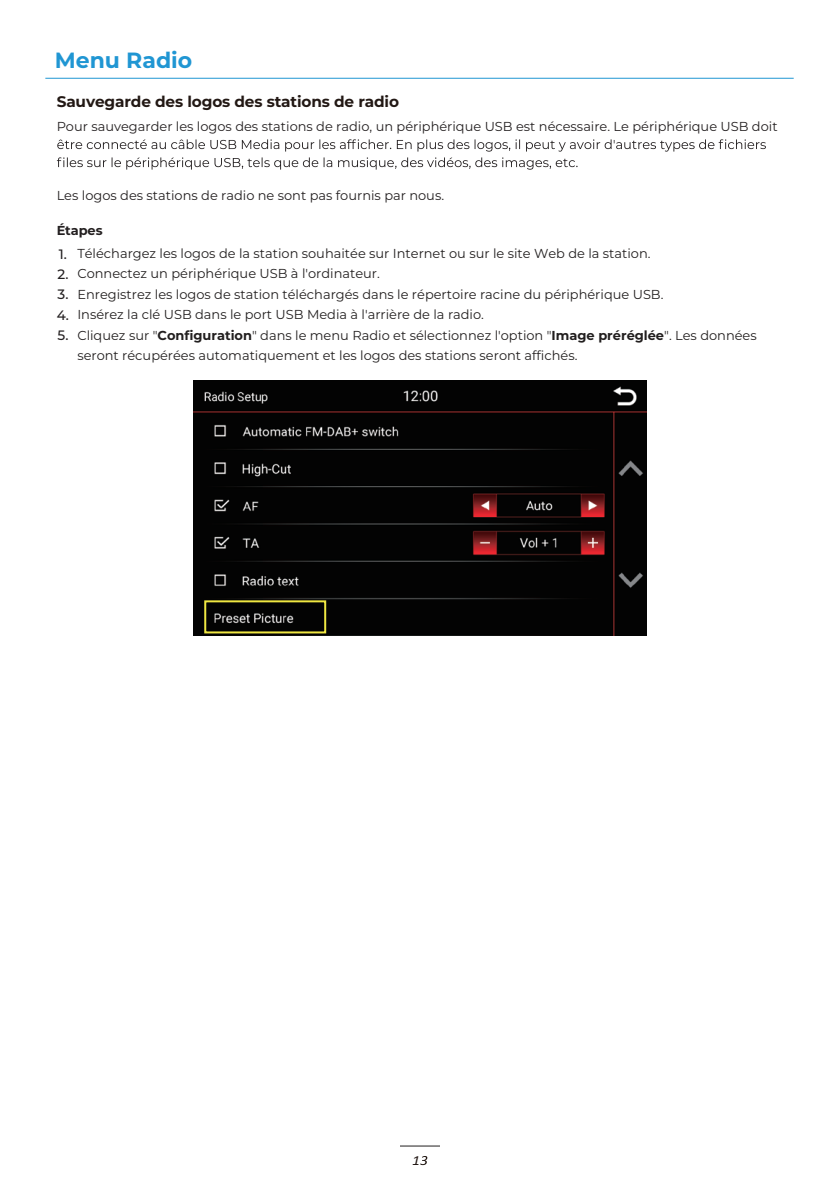
<style>
.page{position:relative;width:840px;height:1192px;background:#fff}
.page>*{position:absolute;margin:0;border:0;box-sizing:border-box;transform-origin:0 0}
.t1{font:700 22px "Montserrat";color:#2096d3}
.t2{font:700 15.4px "Montserrat";letter-spacing:-.01em;color:#221814}
.t3{font:500 13.6px/20.4px "Montserrat";color:#231f20}
.t4{font:13px/20.4px "Montserrat";color:#221f1f}
.t5{font:13px "Montserrat";color:#231f20}
.t6{font:700 13px "Montserrat";letter-spacing:-.005em;color:#231f20}
.s1{font-weight:700}
</style>
<div class="page">
<hr style="left:45px;top:78px;width:749px;height:1px;background:#2096d3">
<hr style="left:400px;top:1145px;width:40px;height:1px;background:#221f1f">
<svg style="left:420px;top:1156px;width:7px;height:8px"></svg>
<svg style="left:57px;top:139px;width:709px;height:31px"></svg>
<img style="left:193px;top:380px;width:454px;height:256px">
<div style="left:204px;top:600px;width:122px;height:33px;border:2px solid #efe742"></div>
<h1 class="t1" style="left:55px;top:44px;width:139px">Menu Radio</h1>
<p class="t2" style="left:57px;top:90px;width:344px">Sauvegarde des logos des stations de radio</p>
<p class="t5" style="left:57px;top:117px;width:722px">Pour sauvegarder les logos des stations de radio, un périphérique USB est nécessaire. Le périphérique USB doit</p>
<p class="t5" style="left:57px;top:186px;width:389px">Les logos des stations de radio ne sont pas fournis par nous.</p>
<p class="t6" style="left:57px;top:221px;width:47px">Étapes</p>
<p class="t3" style="left:57px;top:243px;width:14px">1.<br>2.<br>3.<br>4.<br>5.</p>
<p class="t4" style="left:77px;top:243px;width:681px">Téléchargez les logos de la station souhaitée sur Internet ou sur le site Web de la station.<br>Connectez un périphérique USB à l'ordinateur.<br>Enregistrez les logos de station téléchargés dans le répertoire racine du périphérique USB.<br>Insérez la clé USB dans le port USB Media à l'arrière de la radio.<br>Cliquez sur "<span class="s1">Configuration</span>" dans le menu Radio et sélectionnez l'option "<span class="s1">Image préréglée</span>". Les données seront récupérées automatiquement et les logos des stations seront affichés.</p>
</div>
